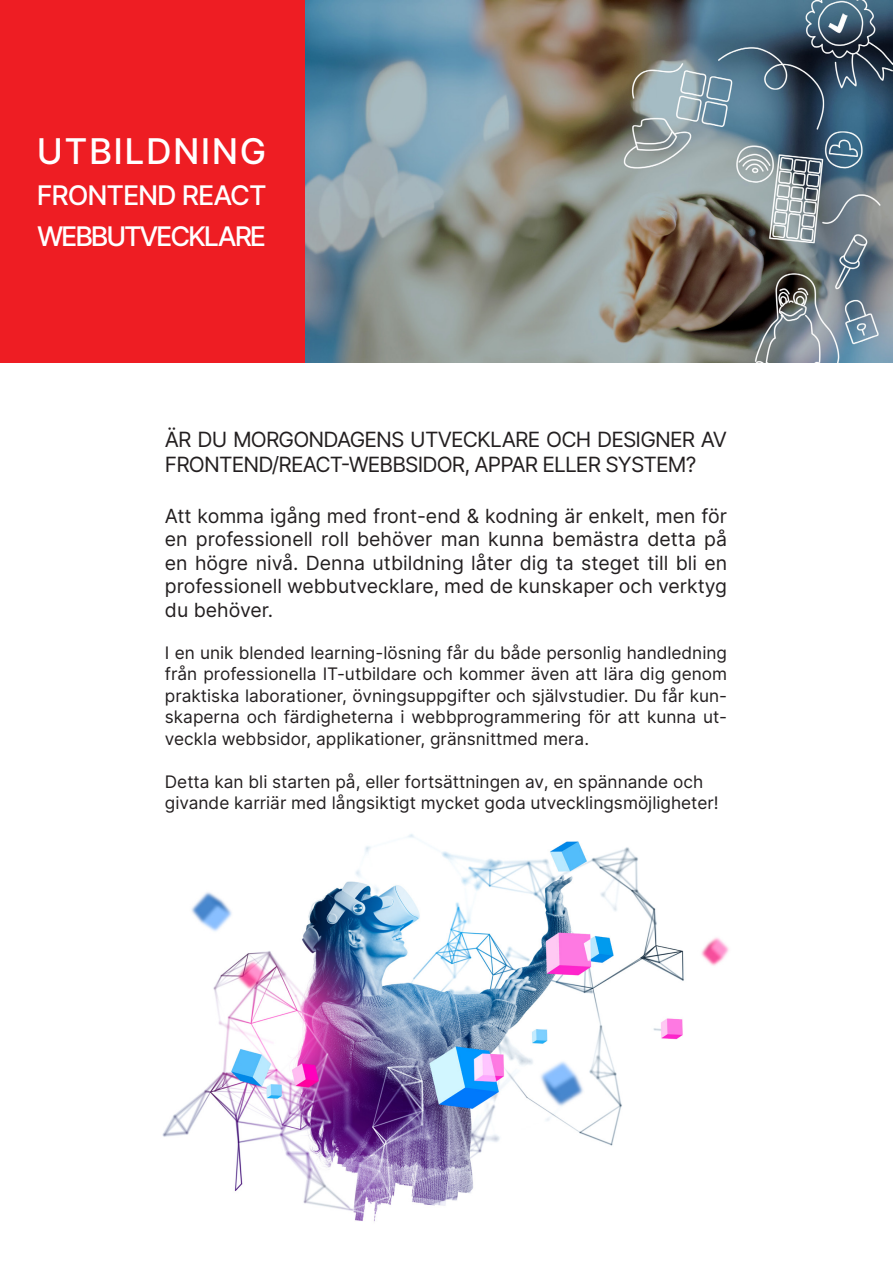
<style>
.page{position:relative;width:893px;height:1263px;background:#fff}
.page>*{position:absolute;margin:0;border:0;box-sizing:border-box;transform-origin:0 0}
.t1{font:500 35.4px "Inter";letter-spacing:.04em;color:#fff}
.t2{font:500 27px "Inter";letter-spacing:-.075em;color:#fff}
.t3{font:500 27px "Inter";letter-spacing:-.04em;color:#fff}
.t4{font:21px/25.2px "Inter";letter-spacing:-.04em;color:#231f20}
.t5{font:19.5px/23.4px "Inter";color:#231f20;text-align:justify}
.t6{font:17.25px/21.5px "Inter";color:#231f20;text-align:justify}
</style>
<div class="page">
<img style="left:162px;top:834px;width:567px;height:388px">
<img style="left:305px;top:0;width:587px;height:362px">
<div style="left:0;top:0;width:305px;height:362px;background:#ee1d23"></div>
<p class="t1" style="left:37px;top:125px;width:231px">UTBILDNING</p>
<p class="t3" style="left:37px;top:175px;width:231px">FRONTEND REACT</p>
<p class="t2" style="left:37px;top:216px;width:231px">WEBBUTVECKLARE</p>
<p class="t4" style="left:165px;top:426px;width:564px">ÄR DU MORGONDAGENS UTVECKLARE OCH DESIGNER AV<br>FRONTEND/REACT-WEBBSIDOR, APPAR ELLER SYSTEM?</p>
<p class="t5" style="left:165px;top:504px;width:564px">Att komma igång med front-end &amp; kodning är enkelt, men för en professionell roll behöver man kunna bemästra detta på en högre nivå. Denna utbildning låter dig ta steget till bli en professionell webbutvecklare, med de kunskaper och verktyg du behöver.</p>
<p class="t6" style="left:165px;top:641px;width:564px">I en unik blended learning-lösning får du både personlig handledning från professionella IT-utbildare och kommer även att lära dig genom praktiska laborationer, övningsuppgifter och självstudier. Du får kun&shy;skaperna och färdigheterna i webbprogrammering för att kunna ut&shy;veckla webbsidor, applikationer, gränsnittmed mera.</p>
<p class="t6" style="left:165px;top:770px;width:540px">Detta kan bli starten på, eller fortsättningen av, en spännande och</p>
<p class="t6" style="left:165px;top:792px;width:555px">givande karriär med långsiktigt mycket goda utvecklingsmöjligheter!</p>
</div>
